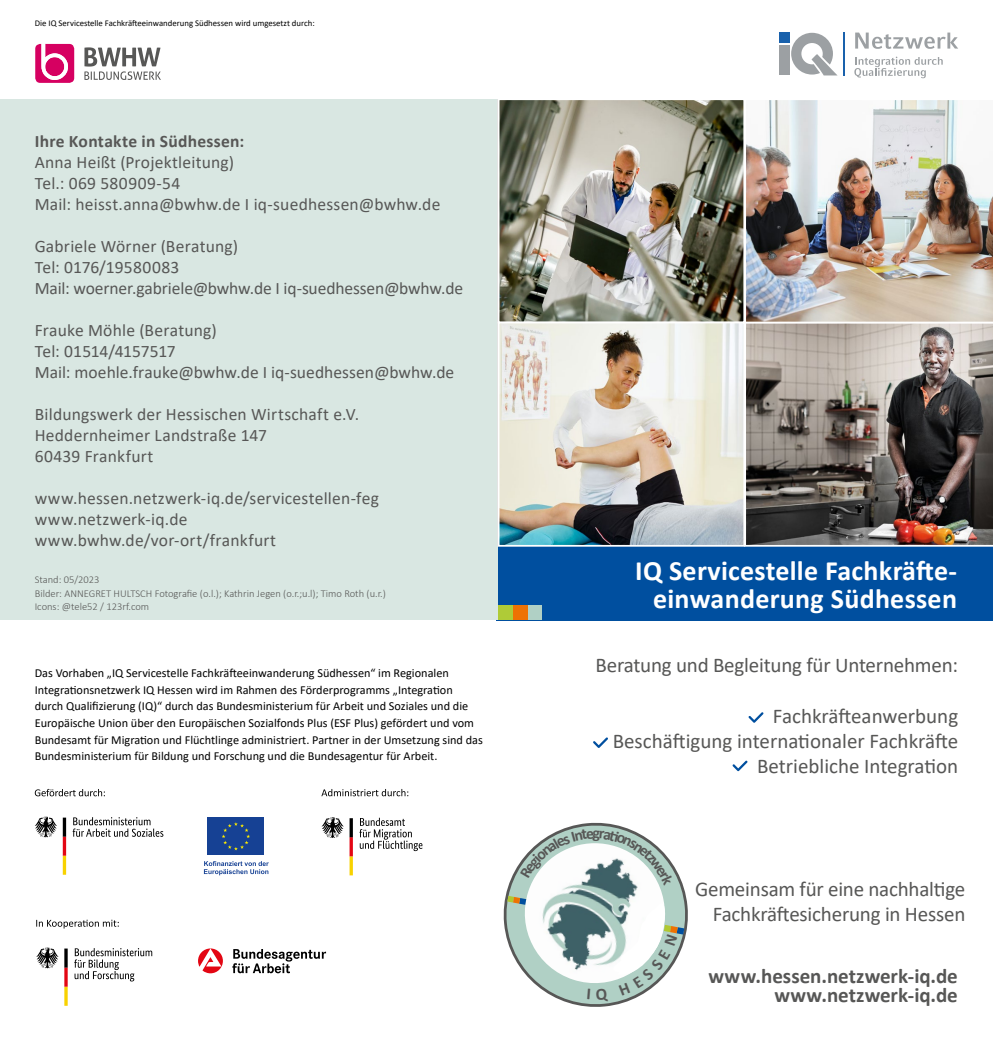
<style>
.page{position:relative;width:993px;height:1042px;background:#fff}
.page>*{position:absolute;margin:0;border:0;box-sizing:border-box;transform-origin:0 0}
._00_Überschrift_Tite{font:700 28px/28px "Calibri";letter-spacing:.01em;color:#fff;text-align:right}
._00_Unterzeile_Titel{font:21px/25.2px "Calibri";letter-spacing:-.01em;color:#575756;text-align:right}
.t1{font:700 21px "Calibri";color:#575756}
._04_Fließtext_Calibr{font:17.5px/21px "Calibri";letter-spacing:.01em;color:#575756}
._00_Überschrift_Tite-2{font:12.25px/16.6px "Calibri";color:#000}
.t2{font:300 10.5px/13.7px "Calibri";color:#575756}
.t3{font:8.75px "Calibri";color:#000}
.s1{font-weight:700}
</style>
<div class="page">
<div style="left:496px;top:546px;width:496px;height:74px;background:#004f9f"></div>
<div style="left:527px;top:605px;width:15px;height:15px;background:#b0d0c5"></div>
<div style="left:497px;top:605px;width:15px;height:15px;background:#afcb37"></div>
<div style="left:512px;top:605px;width:15px;height:15px;background:#ee7203"></div>
<div style="left:0;top:99px;width:497px;height:521px;background:#d9e7e2"></div>
<svg style="left:35px;top:789px;width:70px;height:7px"></svg>
<svg style="left:232px;top:949px;width:94px;height:24px"></svg>
<svg style="left:198px;top:948px;width:25px;height:25px"></svg>
<svg style="left:74px;top:948px;width:78px;height:33px"></svg>
<svg style="left:36px;top:947px;width:22px;height:21px"></svg>
<svg style="left:64px;top:948px;width:4px;height:58px"></svg>
<svg style="left:36px;top:919px;width:83px;height:9px"></svg>
<svg style="left:359px;top:817px;width:63px;height:34px"></svg>
<svg style="left:321px;top:817px;width:22px;height:21px"></svg>
<svg style="left:349px;top:818px;width:4px;height:57px"></svg>
<svg style="left:321px;top:789px;width:87px;height:7px"></svg>
<svg style="left:73px;top:817px;width:90px;height:20px"></svg>
<svg style="left:35px;top:816px;width:22px;height:21px"></svg>
<svg style="left:63px;top:817px;width:3px;height:58px"></svg>
<div style="left:206px;top:816px;width:59px;height:40px;background:#164194"></div>
<svg style="left:222px;top:822px;width:28px;height:28px"></svg>
<svg style="left:204px;top:861px;width:65px;height:14px"></svg>
<svg style="left:84px;top:47px;width:77px;height:33px"></svg>
<svg style="left:35px;top:44px;width:39px;height:39px"></svg>
<div style="left:779px;top:45px;width:10px;height:30px;background:#9ca0a3"></div>
<div style="left:779px;top:33px;width:10px;height:10px;background:#1961ac"></div>
<svg style="left:791px;top:33px;width:46px;height:42px"></svg>
<hr style="left:843px;top:32px;width:1px;height:44px;background:#1961ac">
<svg style="left:854px;top:57px;width:88px;height:21px"></svg>
<svg style="left:855px;top:33px;width:102px;height:16px"></svg>
<svg style="left:748px;top:712px;width:15px;height:11px"></svg>
<svg style="left:593px;top:737px;width:15px;height:11px"></svg>
<img style="left:500px;top:101px;width:242px;height:443px">
<div style="left:497px;top:98px;width:248px;height:225px;border:2px solid #fff"></div>
<div style="left:497px;top:322px;width:248px;height:225px;border:2px solid #fff"></div>
<img style="left:744px;top:323px;width:248px;height:224px">
<img style="left:744px;top:98px;width:248px;height:225px">
<svg style="left:732px;top:760px;width:15px;height:11px"></svg>
<svg style="left:503px;top:822px;width:185px;height:185px"></svg>
<p class="t3" style="left:35px;top:17px;width:281px">Die IQ Servicestelle Fachkräfteeinwanderung Südhessen wird umgesetzt durch:</p>
<p class="_04_Fließtext_Calibr" style="left:35px;top:130px;width:407px"><span class="s1">Ihre Kontakte in Südhessen:<br></span>Anna Heißt (Projektleitung)<br>Tel.: 069 580909-54<br>Mail: heisst.anna@bwhw.de I iq-suedhessen@bwhw.de</p>
<p class="_04_Fließtext_Calibr" style="left:35px;top:235px;width:430px">Gabriele Wörner (Beratung)<br>Tel: 0176/19580083<br>Mail: woerner.gabriele@bwhw.de I iq-suedhessen@bwhw.de</p>
<p class="_04_Fließtext_Calibr" style="left:35px;top:319px;width:421px">Frauke Möhle (Beratung)<br>Tel: 01514/4157517<br>Mail: moehle.frauke@bwhw.de I iq-suedhessen@bwhw.de</p>
<p class="_04_Fließtext_Calibr" style="left:35px;top:403px;width:326px">Bildungswerk der Hessischen Wirtschaft e.V.<br>Heddernheimer Landstraße 147<br>60439 Frankfurt</p>
<p class="_04_Fließtext_Calibr" style="left:35px;top:487px;width:345px">www.hessen.netzwerk-iq.de/servicestellen-feg www.netzwerk-iq.de www.bwhw.de/vor-ort/frankfurt</p>
<p class="t2" style="left:35px;top:572px;width:66px">Stand: 05/2023</p>
<p class="t2" style="left:35px;top:586px;width:352px">Bilder: ANNEGRET HULTSCH Fotografe (o.l.); Kathrin Jegen (o.r.;u.l); Timo Roth (u.r.)<br>Icons: @tele52 / 123rf.com</p>
<p class="_00_Überschrift_Tite-2" style="left:35px;top:664px;width:449px">Das Vorhaben „IQ Servicestelle Fachkräfteeinwanderung Südhessen“ im Regionalen Integrationsnetzwerk IQ Hessen wird im Rahmen des Förderprogramms „Integration durch Qualifizierung (IQ)“ durch das Bundesministerium für Arbeit und Soziales und die Europäische Union über den Europäischen Sozialfonds Plus (ESF Plus) gefördert und vom Bundesamt für Migration und Flüchtlinge administriert. Partner in der Umsetzung sind das Bundesministerium für Bildung und Forschung und die Bundesagentur für Arbeit.</p>
<p class="_00_Überschrift_Tite" style="left:635px;top:556px;width:323px">IQ Servicestelle Fachkräfte&shy;einwanderung Südhessen</p>
<p class="_00_Unterzeile_Titel" style="left:595px;top:652px;width:364px">Beratung und Begleitung für Unternehmen:</p>
<p class="_00_Unterzeile_Titel" style="left:612px;top:703px;width:347px">Fachkräfteanwerbung<br>Beschäftigung internationaler Fachkräfte</p>
<p class="_00_Unterzeile_Titel" style="left:756px;top:753px;width:202px">Betriebliche Integration</p>
<p class="_00_Unterzeile_Titel" style="left:694px;top:875px;width:272px">Gemeinsam für eine nachhaltige</p>
<p class="_00_Unterzeile_Titel" style="left:712px;top:900px;width:254px">Fachkräftesicherung in Hessen</p>
<p class="t1" style="left:708px;top:961px;width:251px">www.hessen.netzwerk-iq.de</p>
<p class="t1" style="left:774px;top:980px;width:185px">www.netzwerk-iq.de</p>
</div>
